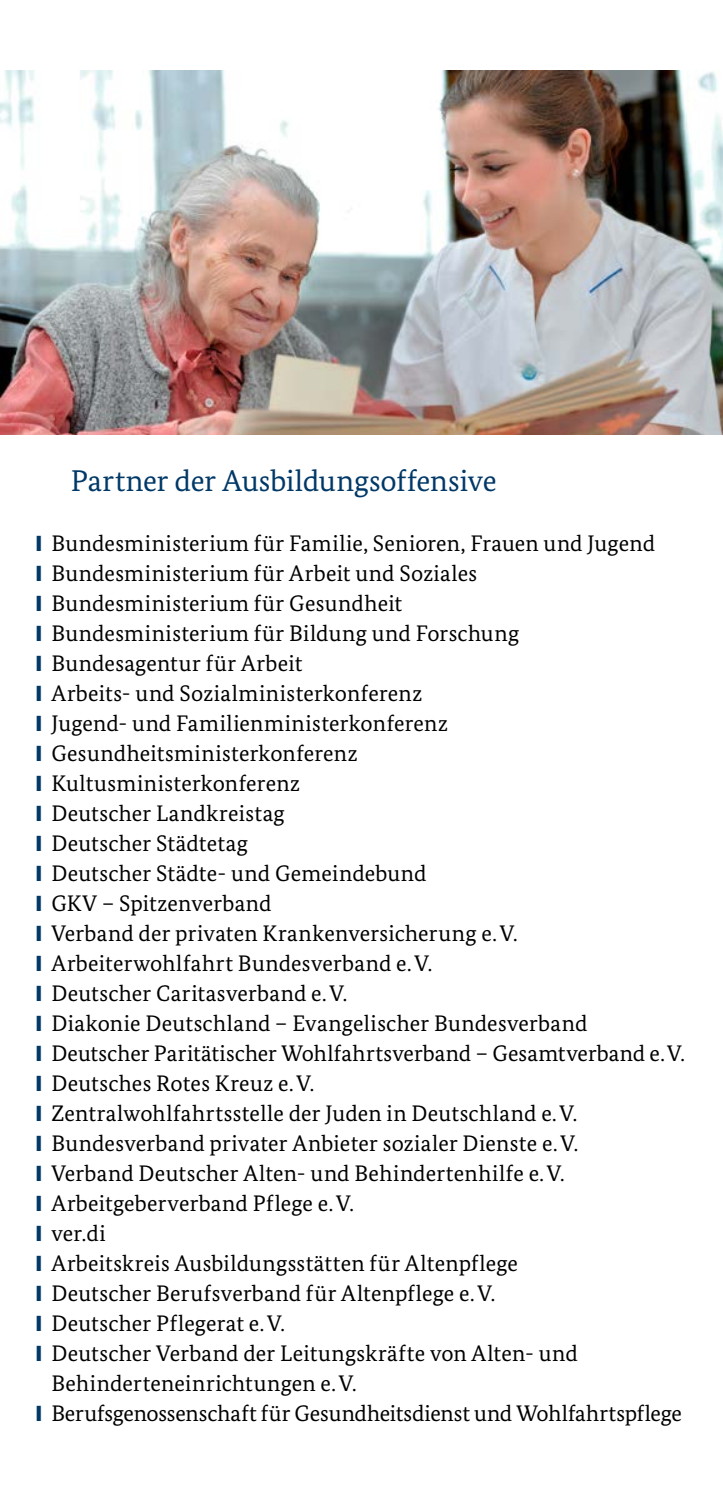
<style>
.page{position:relative;width:723px;height:1489px;background:#fff}
.page>*{position:absolute;margin:0;border:0;box-sizing:border-box;transform-origin:0 0}
.t1{font:30px "Bundes Serif";letter-spacing:-.005em;color:#003867}
.t2{font:22.5px "Bundes Serif";letter-spacing:.01em;color:#000}
.t3{font:22.5px "Bundes Serif";letter-spacing:-.01em;color:#000}
.s1{font-family:"Myriad Pro";font-weight:900;color:#003867}
</style>
<div class="page">
<img style="left:0;top:71px;width:723px;height:363px">
<h1 class="t1" style="left:71px;top:462px;width:427px">Partner der Ausbildungsoffensive</h1>
<p class="t2" style="left:35px;top:529px;width:621px"><span class="s1">I</span> Bundesministerium für Familie, Senioren, Frauen und Jugend</p>
<p class="t2" style="left:35px;top:559px;width:443px"><span class="s1">I</span> Bundesministerium für Arbeit und Soziales</p>
<p class="t2" style="left:35px;top:589px;width:368px"><span class="s1">I</span> Bundesministerium für Gesundheit</p>
<p class="t2" style="left:35px;top:619px;width:485px"><span class="s1">I</span> Bundesministerium für Bildung und Forschung</p>
<p class="t2" style="left:35px;top:649px;width:269px"><span class="s1">I</span> Bundesagentur für Arbeit</p>
<p class="t2" style="left:35px;top:679px;width:388px"><span class="s1">I</span> Arbeits- und Sozialministerkonferenz</p>
<p class="t2" style="left:35px;top:709px;width:414px"><span class="s1">I</span> Jugend- und Familienministerkonferenz</p>
<p class="t2" style="left:35px;top:739px;width:324px"><span class="s1">I</span> Gesundheitsministerkonferenz</p>
<p class="t2" style="left:35px;top:769px;width:266px"><span class="s1">I</span> Kultusministerkonferenz</p>
<p class="t2" style="left:35px;top:799px;width:251px"><span class="s1">I</span> Deutscher Landkreistag</p>
<p class="t2" style="left:35px;top:829px;width:214px"><span class="s1">I</span> Deutscher Städtetag</p>
<p class="t2" style="left:35px;top:859px;width:393px"><span class="s1">I</span> Deutscher Städte- und Gemeindebund</p>
<p class="t2" style="left:35px;top:889px;width:238px"><span class="s1">I</span> GKV – Spitzenverband</p>
<p class="t2" style="left:35px;top:919px;width:484px"><span class="s1">I</span> Verband der privaten Krankenversicherung e. V.</p>
<p class="t2" style="left:35px;top:949px;width:398px"><span class="s1">I</span> Arbeiterwohlfahrt Bundesverband e. V.</p>
<p class="t2" style="left:35px;top:979px;width:313px"><span class="s1">I</span> Deutscher Caritasverband e. V.</p>
<p class="t2" style="left:35px;top:1009px;width:553px"><span class="s1">I</span> Diakonie Deutschland – Evangelischer Bundesverband</p>
<p class="t2" style="left:35px;top:1039px;width:651px"><span class="s1">I</span> Deutscher Paritätischer Wohlfahrtsverband – Gesamtverband e. V.</p>
<p class="t2" style="left:35px;top:1069px;width:280px"><span class="s1">I</span> Deutsches Rotes Kreuz e. V.</p>
<p class="t2" style="left:35px;top:1099px;width:543px"><span class="s1">I</span> Zentralwohlfahrtsstelle der Juden in Deutschland e. V.</p>
<p class="t2" style="left:35px;top:1129px;width:544px"><span class="s1">I</span> Bundesverband privater Anbieter sozialer Dienste e. V.</p>
<p class="t2" style="left:35px;top:1159px;width:531px"><span class="s1">I</span> Verband Deutscher Alten- und Behindertenhilfe e. V.</p>
<p class="t2" style="left:35px;top:1189px;width:320px"><span class="s1">I</span> Arbeitgeberverband Pflege e. V.</p>
<p class="t2" style="left:35px;top:1219px;width:72px"><span class="s1">I</span> ver.di</p>
<p class="t2" style="left:35px;top:1249px;width:484px"><span class="s1">I</span> Arbeitskreis Ausbildungsstätten für Altenpflege</p>
<p class="t2" style="left:35px;top:1279px;width:461px"><span class="s1">I</span> Deutscher Berufsverband für Altenpflege e. V.</p>
<p class="t2" style="left:35px;top:1309px;width:251px"><span class="s1">I</span> Deutscher Pflegerat e. V.</p>
<p class="t2" style="left:35px;top:1339px;width:544px"><span class="s1">I</span> Deutscher Verband der Leitungskräfte von Alten- und</p>
<p class="t2" style="left:51px;top:1369px;width:307px">Behinderteneinrichtungen e. V.</p>
<p class="t3" style="left:35px;top:1399px;width:648px"><span class="s1">I</span> Berufsgenossenschaft für Gesundheitsdienst und Wohlfahrtspflege</p>
</div>
